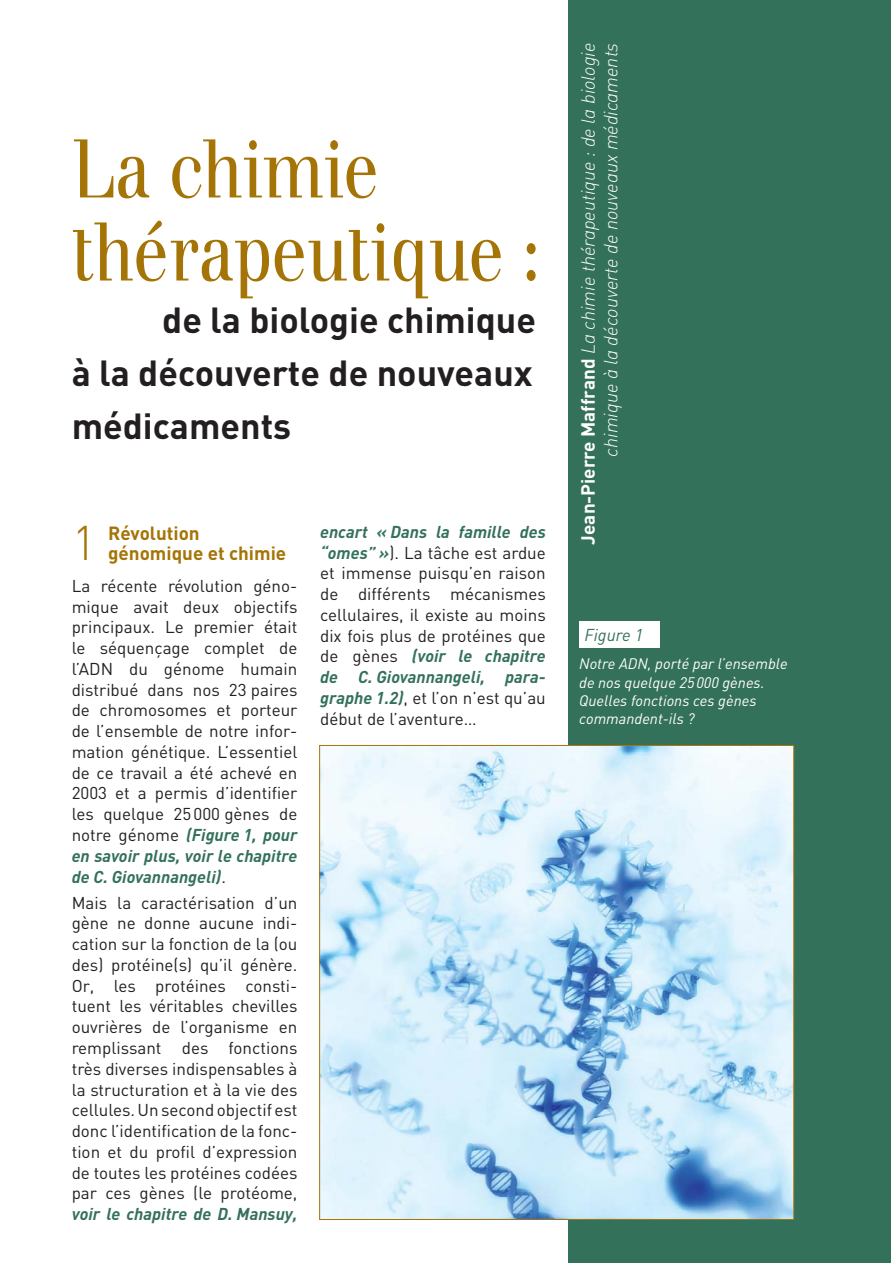
<style>
.page{position:relative;width:893px;height:1263px;background:#fff}
.page>*{position:absolute;margin:0;border:0;box-sizing:border-box;transform-origin:0 0}
.t1{font:81.15px/83.1px "Apfelbaum";color:#a57406;scale:.8 1}
.t2{font:300 48px "DIN";color:#a57406}
.t3{font:700 35.85px/52.8px "DIN";color:#231f20;text-align:justify}
.t4{font:18.9px/22.6px "DIN Light Italic Alt";color:#fff;text-align:right}
.t5{font:700 18.9px/20.7px "DIN";color:#a57406}
.t6{font:16.95px/20.7px "DIN";color:#231f20;text-align:justify}
.t7{font:italic 700 16.95px "DIN";color:#34715a}
.t8{font:italic 16.95px "DIN";color:#34715a}
.t9{font:italic 15.15px/18.1px "DIN";color:#fff}
.s1{font-weight:700;font-style:italic;color:#34715a}
.s2{font-family:"DIN";font-weight:700}
</style>
<div class="page">
<div style="left:568px;top:0;width:322px;height:1263px;background:#34715a"></div>
<div style="left:579px;top:621px;width:80px;height:27px;background:#fff"></div>
<img style="left:321px;top:747px;width:471px;height:471px">
<h1 class="t1" style="left:72px;top:128px;width:586px">La chimie thérapeutique :</h1>
<h3 class="t3" style="left:72px;top:297px;width:466px;text-indent:90px">de la biologie chimique à la découverte de nouveaux médicaments</h3>
<h2 class="t2" style="left:72px;top:514px;width:26px">1</h2>
<p class="t5" style="left:108px;top:524px;width:180px">Révolution génomique et chimie</p>
<p class="t6" style="left:72px;top:577px;width:227px">La récente révolution géno&shy;mique avait deux objectifs principaux. Le premier était le séquençage complet de l’ADN du génome humain distribué dans nos 23 paires de chromosomes et porteur de l’ensemble de notre infor&shy;mation génétique. L’essentiel de ce travail a été achevé en 2003 et a permis d’identifier les quelque 25 000 gènes de notre génome <span class="s1">(Figure 1, pour en savoir plus, voir le chapitre de C. Giovannangeli)</span>.</p>
<p class="t6" style="left:72px;top:894px;width:227px">Mais la caractérisation d’un gène ne donne aucune indi&shy;cation sur la fonction de la (ou des) protéine(s) qu’il génère.<br>Or, les protéines consti&shy;tuent les véritables chevilles ouvrières de l’organisme en remplissant des fonctions très diverses indispensables à la structuration et à la vie des cellules. Un second objectif est donc l’identification de la fonc&shy;tion et du profil d’expression de toutes les protéines codées par ces gènes (le protéome,</p>
<p class="t7" style="left:72px;top:1208px;width:227px">voir le chapitre de D. Mansuy,</p>
<p class="t6" style="left:320px;top:523px;width:227px"><span class="s1">encart « Dans la famille des “omes” »</span>). La tâche est ardue et immense puisqu’en raison de différents mécanismes cellulaires, il existe au moins dix fois plus de protéines que de gènes <span class="s1">(voir le chapitre de C. Giovannangeli, para&shy;graphe 1.2)</span>, et l’on n’est qu’au début de l’aventure…</p>
<p class="t4" style="left:579px;top:545px;width:503px;rotate:-90deg"><span class="s2">Jean-Pierre Maffrand</span> La chimie thérapeutique : de la biologie chimique à la découverte de nouveaux médicaments</p>
<p class="t8" style="left:584px;top:629px;width:60px">Figure 1</p>
<p class="t9" style="left:579px;top:656px;width:210px">Notre ADN, porté par l’ensemble de nos quelque 25 000 gènes.<br>Quelles fonctions ces gènes commandent-ils ?</p>
</div>
